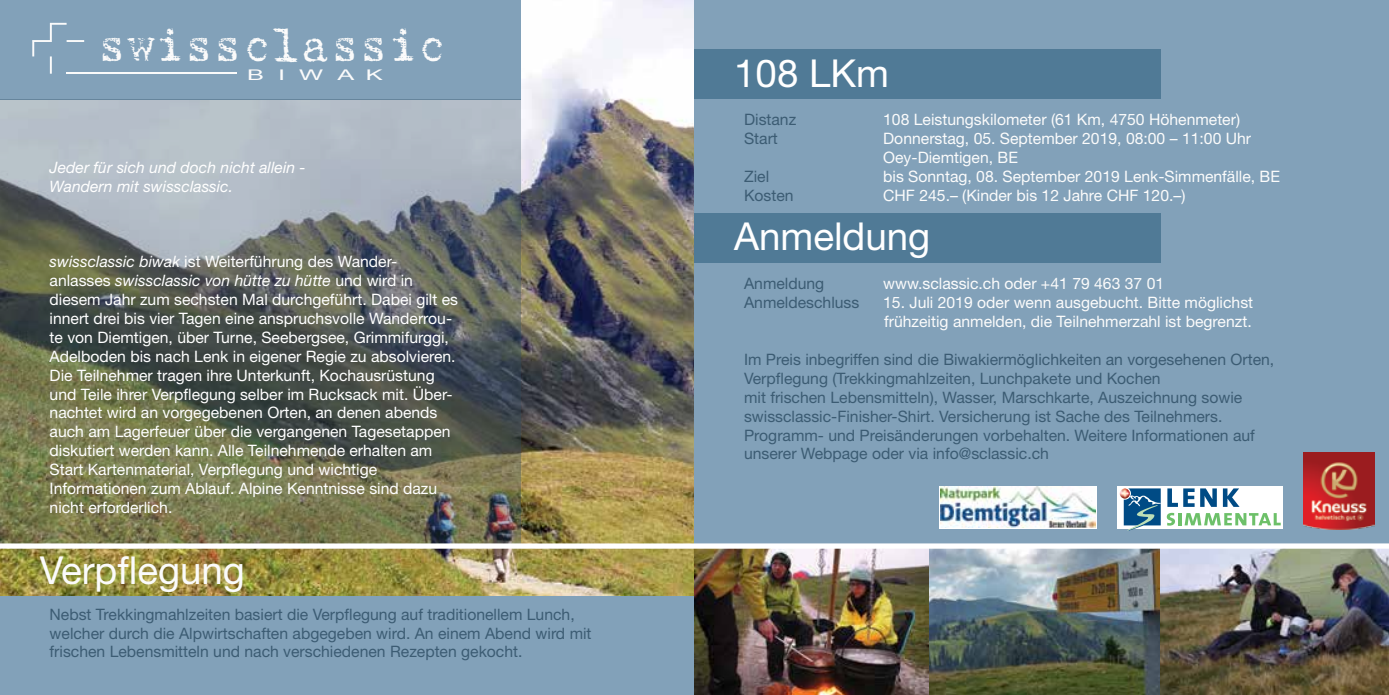
<style>
.page{position:relative;width:1389px;height:695px;background:#fff}
.page>*{position:absolute;margin:0;border:0;box-sizing:border-box;transform-origin:0 0}
.t1{font:47.07px "Batik";color:#fbfbfb}
.t2{font:38.5px "Helvetica Neue LT Std";color:#fff}
.t3{font:38.5px "Helvetica Neue LT Std";color:#fbfbfb}
.t4{font:15.75px/18.9px "Helvetica Neue LT Std";color:#fff}
.t5{font:15.75px/18.9px "Helvetica Neue LT Std";color:#3c5c73}
.t6{font:15.75px/18.9px "Helvetica Neue LT Std";color:#fbfbfb}
.t7{font:italic 15.75px/18.9px "Helvetica Neue LT Std";color:#fff}
.t8{font:14.7px "Arial";color:#fbfbfb;scale:1.73 1}
.s1{font-style:italic}
</style>
<div class="page">
<div style="left:0;top:546px;width:694px;height:148px;background:#82a1b9"></div>
<img style="left:0;top:0;width:694px;height:595px">
<div style="left:694px;top:0;width:695px;height:694px;background:#82a1b9"></div>
<div style="left:0;top:0;width:521px;height:99px;background:#82a1b9"></div>
<div style="left:694px;top:50px;width:467px;height:49px;background:#507a96"></div>
<div style="left:694px;top:213px;width:467px;height:50px;background:#507a96"></div>
<svg style="left:0;top:99px;width:521px;height:444px;background:#757b70"></svg>
<img style="left:694px;top:548px;width:695px;height:146px">
<hr style="left:67px;top:72px;width:170px;height:2px;background:#fbfbfb">
<svg style="left:32px;top:23px;width:52px;height:51px"></svg>
<div style="left:0;top:543px;width:1389px;height:5px;background:#fff"></div>
<img style="left:1304px;top:452px;width:70px;height:77px">
<div style="left:1118px;top:486px;width:165px;height:43px;background:#fff"></div>
<svg style="left:1167px;top:488px;width:114px;height:37px"></svg>
<svg style="left:1120px;top:488px;width:41px;height:43px"></svg>
<svg style="left:939px;top:486px;width:158px;height:42px"></svg>
<img style="left:941px;top:486px;width:154px;height:41px">
<h1 class="t1" style="left:97px;top:25px;width:350px">swissclassic</h1>
<p class="t8" style="left:247px;top:65px;width:80px">B I W A K</p>
<p class="t7" style="left:50px;top:157px;width:258px">Jeder für sich und doch nicht allein -<br>Wandern mit swissclassic.</p>
<p class="t4" style="left:50px;top:252px;width:410px"><span class="s1">swissclassic biwak</span> ist Weiterführung des Wander&shy;anlasses <span class="s1">swissclassic von hütte zu hütte</span> und wird in diesem Jahr zum sechsten Mal durchgeführt. Dabei gilt es innert drei bis vier Tagen eine anspruchsvolle Wanderrou&shy;te von Diemtigen, über Turne, Seebergsee, Grimmifurggi, Adelboden bis nach Lenk in eigener Regie zu absolvieren.<br>Die Teilnehmer tragen ihre Unterkunft, Kochausrüstung und Teile ihrer Verpflegung selber im Rucksack mit. Über&shy;nachtet wird an vorgegebenen Orten, an denen abends auch am Lagerfeuer über die vergangenen Tagesetappen diskutiert werden kann. Alle Teilnehmende erhalten am Start Kartenmaterial, Verpflegung und wichtige Informationen zum Ablauf. Alpine Kenntnisse sind dazu nicht erforderlich.</p>
<h2 class="t3" style="left:40px;top:546px;width:207px">Verpflegung</h2>
<p class="t5" style="left:50px;top:604px;width:543px">Nebst Trekkingmahlzeiten basiert die Verpflegung auf traditionellem Lunch, welcher durch die Alpwirtschaften abgegeben wird. An einem Abend wird mit frischen Lebensmitteln und nach verschiedenen Rezepten gekocht.</p>
<h2 class="t2" style="left:734px;top:50px;width:156px">108 LKm</h2>
<p class="t5" style="left:744px;top:110px;width:54px">Distanz</p>
<p class="t6" style="left:883px;top:110px;width:358px">108 Leistungskilometer (61 Km, 4750 Höhenmeter)</p>
<p class="t5" style="left:744px;top:129px;width:35px">Start</p>
<p class="t6" style="left:883px;top:129px;width:369px">Donnerstag, 05. September 2019, 08:00 – 11:00 Uhr<br>Oey-Diemtigen, BE</p>
<p class="t5" style="left:744px;top:167px;width:27px">Ziel</p>
<p class="t6" style="left:883px;top:167px;width:398px">bis Sonntag, 08. September 2019 Lenk-Simmenfälle, BE</p>
<p class="t5" style="left:744px;top:186px;width:51px">Kosten</p>
<p class="t6" style="left:883px;top:186px;width:304px">CHF 245.– (Kinder bis 12 Jahre CHF 120.–)</p>
<h2 class="t2" style="left:734px;top:213px;width:198px">Anmeldung</h2>
<p class="t5" style="left:744px;top:274px;width:82px">Anmeldung</p>
<p class="t6" style="left:883px;top:274px;width:283px">www.sclassic.ch oder +41 79 463 37 01</p>
<p class="t5" style="left:744px;top:293px;width:117px">Anmeldeschluss</p>
<p class="t6" style="left:883px;top:293px;width:371px">15. Juli 2019 oder wenn ausgebucht. Bitte möglichst frühzeitig anmelden, die Teilnehmerzahl ist begrenzt.</p>
<p class="t5" style="left:744px;top:349px;width:532px">Im Preis inbegriffen sind die Biwakiermöglichkeiten an vorgesehenen Orten, Verpflegung (Trekkingmahlzeiten, Lunchpakete und Kochen<br>mit frischen Lebensmitteln), Wasser, Marschkarte, Auszeichnung sowie swissclassic-Finisher-Shirt. Versicherung ist Sache des Teilnehmers.<br>Programm- und Preisänderungen vorbehalten. Weitere Informationen auf unserer Webpage oder via info@sclassic.ch</p>
</div>
